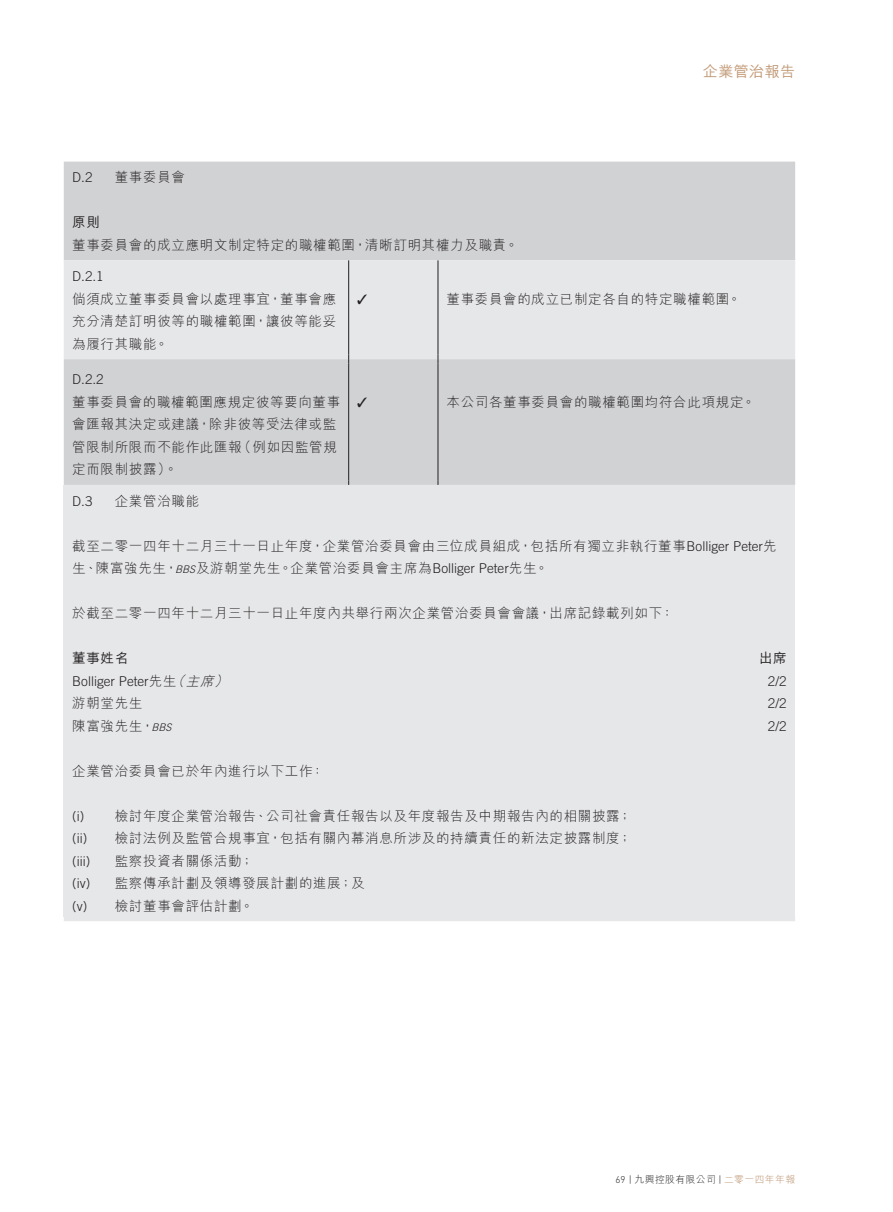
<style>
.page{position:relative;width:893px;height:1212px;background:#fff}
.page>*{position:absolute;margin:0;border:0;box-sizing:border-box;transform-origin:0 0}
.t1{font:500 15px "M Hei HK";letter-spacing:.03em;color:#c29a77}
.Body_Text{font:300 13.5px/22.5px "M Hei HK";letter-spacing:.05em;color:#231f20}
.Body_Text-2{font:300 13.5px "Trade Gothic LT Std";color:#231f20}
.Body_Text-3{font:500 13.5px "M Hei HK";letter-spacing:.05em;color:#231f20}
.t2{font:300 9.75px "M Hei HK";letter-spacing:.05em;color:#231f20}
.s1{font-family:"Trade Gothic LT Std"}
.s2{font-family:"Trade Gothic LT Std";font-style:italic;font-size:10.5px}
.s3{font-family:"M Hei HK"}
.s4{font-family:"M Hei HK";font-style:italic}
.s5{font-family:"DIN"}
.s6{color:#b88c65}
</style>
<div class="page">
<div style="left:64px;top:162px;width:731px;height:98px;background:#d1d2d4"></div>
<svg style="left:64px;top:260px;width:731px;height:661px;background:#dadbdd"></svg>
<div style="left:64px;top:485px;width:731px;height:432px;background:#e6e7e9"></div>
<hr style="left:348px;top:260px;width:1px;height:95px;background:#231f20">
<hr style="left:438px;top:260px;width:1px;height:95px;background:#231f20">
<hr style="left:348px;top:364px;width:1px;height:116px;background:#231f20">
<hr style="left:438px;top:364px;width:1px;height:116px;background:#231f20">
<svg style="left:358px;top:294px;width:9px;height:10px"></svg>
<svg style="left:358px;top:397px;width:9px;height:10px"></svg>
<p class="t1" style="left:703px;top:60px;width:94px">企業管治報告</p>
<p class="Body_Text-2" style="left:72px;top:170px;width:22px">D.2</p>
<p class="Body_Text" style="left:115px;top:166px;width:72px">董事委員會</p>
<p class="Body_Text-3" style="left:72px;top:213px;width:29px">原則</p>
<p class="Body_Text" style="left:72px;top:233px;width:447px">董事委員會的成立應明文制定特定的職權範圍，清晰訂明其權力及職責。</p>
<p class="Body_Text-2" style="left:72px;top:268px;width:33px">D.2.1</p>
<p class="Body_Text" style="left:72px;top:287px;width:265px;text-align:justify">倘須成立董事委員會以處理事宜，董事會應充分清楚訂明彼等的職權範圍，讓彼等能妥為履行其職能。</p>
<p class="Body_Text" style="left:446px;top:287px;width:296px">董事委員會的成立已制定各自的特定職權範圍。</p>
<p class="Body_Text-2" style="left:72px;top:372px;width:33px">D.2.2</p>
<p class="Body_Text" style="left:72px;top:390px;width:269px">董事委員會的職權範圍應規定彼等要向董事會匯報其決定或建議，除非彼等受法律或監管限制所限而不能作此匯報（例如因監管規定而限制披露）。</p>
<p class="Body_Text" style="left:446px;top:390px;width:310px">本公司各董事委員會的職權範圍均符合此項規定。</p>
<p class="Body_Text-2" style="left:72px;top:493px;width:22px">D.3</p>
<p class="Body_Text" style="left:115px;top:489px;width:86px">企業管治職能</p>
<p class="Body_Text" style="left:72px;top:534px;width:706px">截至二零一四年十二月三十一日止年度，企業管治委員會由三位成員組成，包括所有獨立非執行董事<span class="s1">Bolliger Peter</span>先生、陳富強先生，<span class="s2">BBS</span>及游朝堂先生。企業管治委員會主席為<span class="s1">Bolliger Peter</span>先生。</p>
<p class="Body_Text" style="left:72px;top:602px;width:603px">於截至二零一四年十二月三十一日止年度內共舉行兩次企業管治委員會會議，出席記錄載列如下：</p>
<p class="Body_Text-3" style="left:72px;top:648px;width:58px">董事姓名</p>
<p class="Body_Text-3" style="left:759px;top:648px;width:29px">出席</p>
<p class="Body_Text-2" style="left:72px;top:673px;width:161px">Bolliger Peter<span class="s3">先生</span><span class="s4">（主席）</span></p>
<p class="Body_Text-2" style="left:768px;top:673px;width:20px">2/2</p>
<p class="Body_Text" style="left:72px;top:692px;width:72px">游朝堂先生</p>
<p class="Body_Text-2" style="left:768px;top:695px;width:20px">2/2</p>
<p class="Body_Text" style="left:72px;top:714px;width:104px">陳富強先生，<span class="s2">BBS</span></p>
<p class="Body_Text-2" style="left:768px;top:718px;width:20px">2/2</p>
<p class="Body_Text" style="left:72px;top:759px;width:254px">企業管治委員會已於年內進行以下工作：</p>
<p class="Body_Text" style="left:72px;top:804px;width:561px"><span class="s1">(i)</span> 檢討年度企業管治報告、公司社會責任報告以及年度報告及中期報告內的相關披露；</p>
<p class="Body_Text" style="left:72px;top:827px;width:561px"><span class="s1">(ii)</span> 檢討法例及監管合規事宜，包括有關內幕消息所涉及的持續責任的新法定披露制度；</p>
<p class="Body_Text-2" style="left:72px;top:853px;width:19px">(iii)</p>
<p class="Body_Text" style="left:115px;top:849px;width:140px">監察投資者關係活動；</p>
<p class="Body_Text" style="left:72px;top:872px;width:294px"><span class="s1">(iv)</span> 監察傳承計劃及領導發展計劃的進展；及</p>
<p class="Body_Text" style="left:72px;top:894px;width:183px"><span class="s1">(v)</span> 檢討董事會評估計劃。</p>
<p class="t2" style="left:616px;top:1175px;width:181px"><span class="s5">69 |</span> 九興控股有限公司 <span class="s5">|</span> <span class="s6">二零一四年年報</span></p>
</div>
